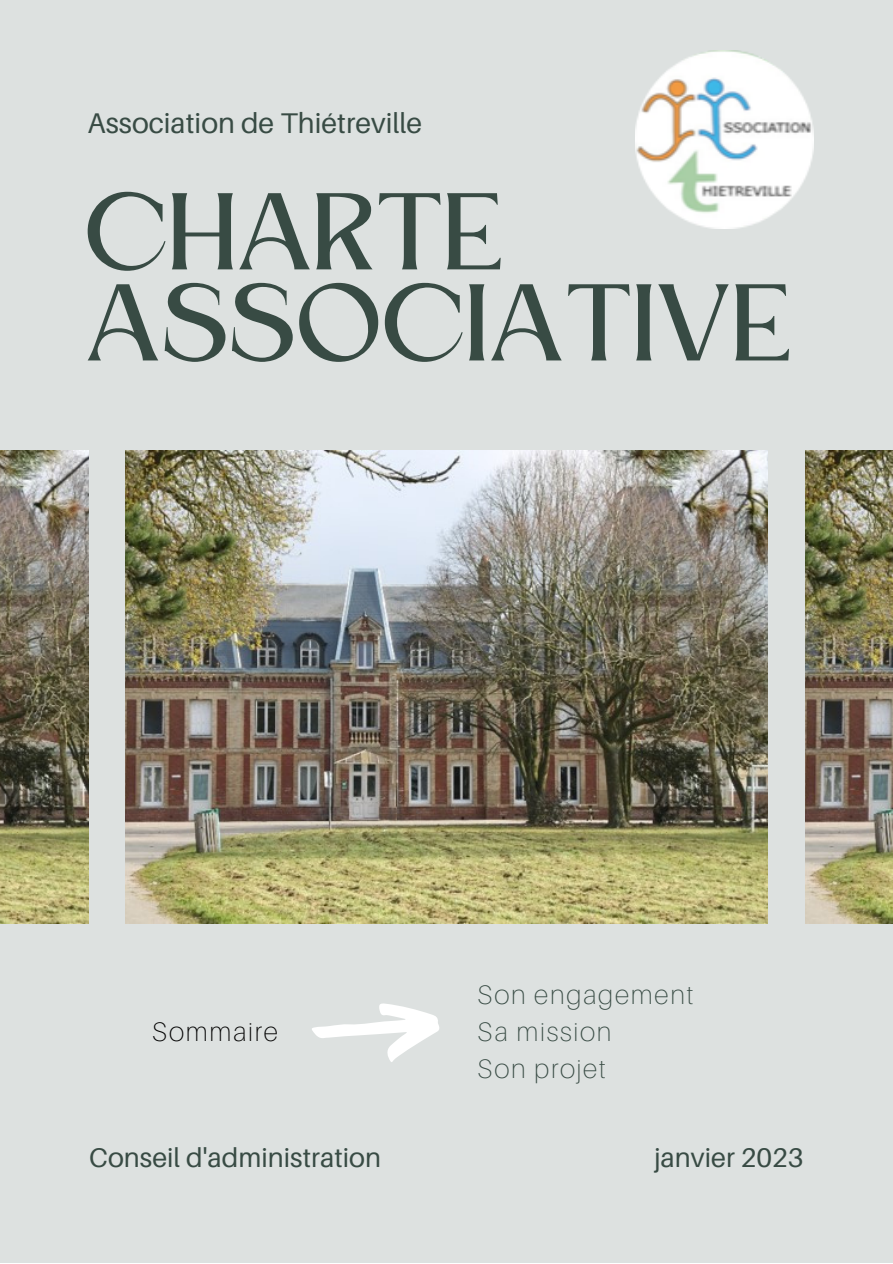
<style>
.page{position:relative;width:893px;height:1264px;background:#fff}
.page>*{position:absolute;margin:0;border:0;box-sizing:border-box;transform-origin:0 0}
.t1{font:101.55px/91.1px "Kingred Serif";letter-spacing:-.02em;color:#384b44}
.t2{font:28.5px "Aileron";color:#384b44}
.t3{font:27px "Aileron";color:#384b44}
.t4{font:100 26.7px/37px "Aileron";letter-spacing:.065em;color:#384b44}
.t5{font:100 26.7px "Aileron";letter-spacing:.065em;color:#000}
</style>
<div class="page">
<div style="left:0;top:0;width:892px;height:1262px;background:#dde1e0"></div>
<img style="left:805px;top:451px;width:87px;height:472px">
<img style="left:0;top:451px;width:89px;height:472px">
<img style="left:125px;top:451px;width:642px;height:472px">
<img style="left:635px;top:50px;width:178px;height:178px">
<svg style="left:312px;top:1003px;width:127px;height:59px"></svg>
<p class="t2" style="left:88px;top:105px;width:336px">Association de Thiétreville</p>
<h1 class="t1" style="left:88px;top:198px;width:711px">CHARTE<br>ASSOCIATIVE</h1>
<p class="t5" style="left:152px;top:1014px;width:127px">Sommaire</p>
<p class="t4" style="left:477px;top:975px;width:217px">Son engagement<br>Sa mission<br>Son projet</p>
<p class="t3" style="left:89px;top:1140px;width:293px">Conseil d'administration</p>
<p class="t3" style="left:654px;top:1140px;width:151px">janvier 2023</p>
</div>
